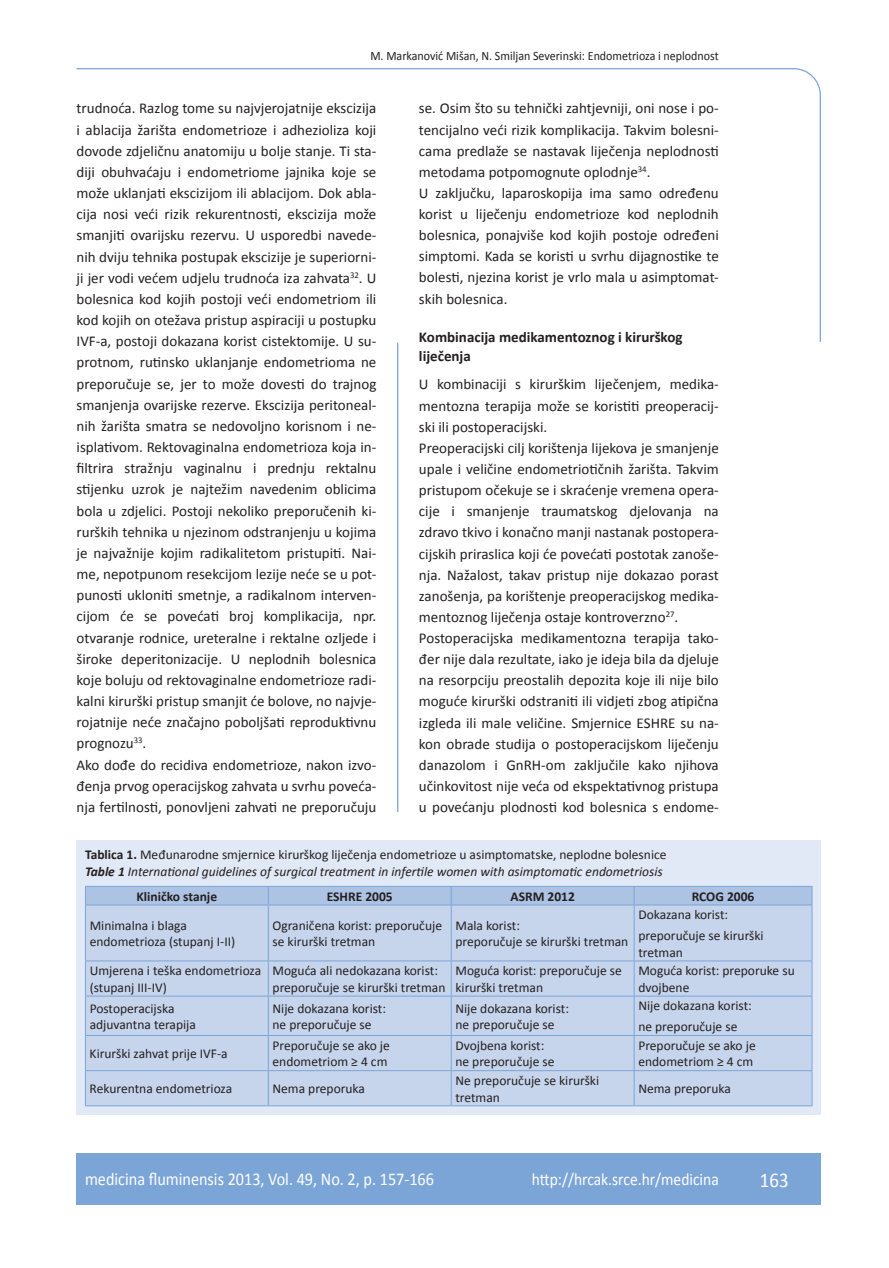
<style>
.page{position:relative;width:889px;height:1268px;background:#fff}
.page>*{position:absolute;margin:0;border:0;box-sizing:border-box;transform-origin:0 0}
.t1{font:21px "Calibri";color:#fff;scale:.9 1}
.t2{font:18px "Calibri";color:#fff;scale:.9 1}
.t3{font:17.25px "Calibri";color:#fff;scale:.9 1}
.t4{font:15px/21.1px "Calibri";color:#231f20}
.t5{font:700 15px/19.6px "Calibri";color:#231f20}
.t6{font:13.5px/16.5px "Calibri";color:#231f20}
.t7{font:italic 13.5px/16.5px "Calibri";color:#231f20}
.t8{font:700 13.5px "Calibri";color:#231f20}
.t9{font:12.75px "Calibri";color:#231f20;scale:.94 1}
.s1{font-weight:700;font-style:normal}
.s2{font-style:normal}
.s3{font-weight:700}
</style>
<div class="page">
<svg style="left:76px;top:68px;width:745px;height:275px"></svg>
<hr style="left:397px;top:342px;width:1px;height:469px;background:#7ca5d7">
<div style="left:77px;top:1152px;width:744px;height:51px;background:#7ca5d7"></div>
<div style="left:77px;top:840px;width:744px;height:274px;background:#e1e9f6"></div>
<div style="left:86px;top:905px;width:725px;height:200px;background:#c6d5ec"></div>
<hr style="left:85px;top:885px;width:183px;height:1px;background:#7ca5d7">
<hr style="left:268px;top:885px;width:183px;height:1px;background:#7ca5d7">
<hr style="left:451px;top:885px;width:183px;height:1px;background:#7ca5d7">
<hr style="left:634px;top:885px;width:178px;height:1px;background:#7ca5d7">
<div style="left:85px;top:886px;width:727px;height:18px;background:#adc3e4"></div>
<hr style="left:85px;top:904px;width:183px;height:1px;background:#7ca5d7">
<hr style="left:85px;top:905px;width:1px;height:55px;background:#7ca5d7">
<hr style="left:268px;top:904px;width:183px;height:1px;background:#7ca5d7">
<hr style="left:268px;top:905px;width:1px;height:55px;background:#7ca5d7">
<hr style="left:451px;top:904px;width:183px;height:1px;background:#7ca5d7">
<hr style="left:451px;top:905px;width:1px;height:55px;background:#7ca5d7">
<hr style="left:634px;top:904px;width:178px;height:1px;background:#7ca5d7">
<hr style="left:634px;top:905px;width:1px;height:55px;background:#7ca5d7">
<hr style="left:811px;top:905px;width:1px;height:55px;background:#7ca5d7">
<hr style="left:85px;top:960px;width:183px;height:1px;background:#7ca5d7">
<hr style="left:85px;top:961px;width:1px;height:34px;background:#7ca5d7">
<hr style="left:268px;top:960px;width:183px;height:1px;background:#7ca5d7">
<hr style="left:268px;top:961px;width:1px;height:34px;background:#7ca5d7">
<hr style="left:451px;top:960px;width:183px;height:1px;background:#7ca5d7">
<hr style="left:451px;top:961px;width:1px;height:34px;background:#7ca5d7">
<hr style="left:634px;top:960px;width:178px;height:1px;background:#7ca5d7">
<hr style="left:634px;top:961px;width:1px;height:34px;background:#7ca5d7">
<hr style="left:811px;top:961px;width:1px;height:34px;background:#7ca5d7">
<hr style="left:85px;top:995px;width:183px;height:1px;background:#7ca5d7">
<hr style="left:85px;top:996px;width:1px;height:38px;background:#7ca5d7">
<hr style="left:268px;top:995px;width:183px;height:1px;background:#7ca5d7">
<hr style="left:268px;top:996px;width:1px;height:38px;background:#7ca5d7">
<hr style="left:451px;top:995px;width:183px;height:1px;background:#7ca5d7">
<hr style="left:451px;top:996px;width:1px;height:38px;background:#7ca5d7">
<hr style="left:634px;top:995px;width:178px;height:1px;background:#7ca5d7">
<hr style="left:634px;top:996px;width:1px;height:38px;background:#7ca5d7">
<hr style="left:811px;top:996px;width:1px;height:38px;background:#7ca5d7">
<hr style="left:85px;top:1034px;width:183px;height:1px;background:#7ca5d7">
<hr style="left:85px;top:1035px;width:1px;height:35px;background:#7ca5d7">
<hr style="left:268px;top:1034px;width:183px;height:1px;background:#7ca5d7">
<hr style="left:268px;top:1035px;width:1px;height:35px;background:#7ca5d7">
<hr style="left:451px;top:1034px;width:183px;height:1px;background:#7ca5d7">
<hr style="left:451px;top:1035px;width:1px;height:35px;background:#7ca5d7">
<hr style="left:634px;top:1034px;width:178px;height:1px;background:#7ca5d7">
<hr style="left:634px;top:1035px;width:1px;height:35px;background:#7ca5d7">
<hr style="left:811px;top:1035px;width:1px;height:35px;background:#7ca5d7">
<hr style="left:85px;top:1070px;width:183px;height:1px;background:#7ca5d7">
<hr style="left:85px;top:1070px;width:1px;height:35px;background:#7ca5d7">
<hr style="left:268px;top:1070px;width:183px;height:1px;background:#7ca5d7">
<hr style="left:268px;top:1070px;width:1px;height:35px;background:#7ca5d7">
<hr style="left:451px;top:1070px;width:183px;height:1px;background:#7ca5d7">
<hr style="left:451px;top:1070px;width:1px;height:35px;background:#7ca5d7">
<hr style="left:634px;top:1070px;width:178px;height:1px;background:#7ca5d7">
<hr style="left:634px;top:1070px;width:1px;height:35px;background:#7ca5d7">
<hr style="left:811px;top:1070px;width:1px;height:35px;background:#7ca5d7">
<hr style="left:85px;top:1105px;width:183px;height:1px;background:#7ca5d7">
<hr style="left:268px;top:1105px;width:183px;height:1px;background:#7ca5d7">
<hr style="left:451px;top:1105px;width:183px;height:1px;background:#7ca5d7">
<hr style="left:634px;top:1105px;width:178px;height:1px;background:#7ca5d7">
<p class="t9" style="left:370px;top:47px;width:372px">M. Markanović Mišan, N. Smiljan Severinski: Endometrioza i neplodnost</p>
<p class="t4" style="left:77px;top:97px;width:301px">trudnoća. Razlog tome su najvjerojatnije ekscizija i ablacija žarišta endometrioze i adhezioliza koji dovode zdjeličnu anatomiju u bolje stanje. Ti sta&shy;diji obuhvaćaju i endometriome jajnika koje se može uklanjati ekscizijom ili ablacijom. Dok abla&shy;cija nosi veći rizik rekurentnosti, ekscizija može smanjiti ovarijsku rezervu. U usporedbi navede&shy;nih dviju tehnika postupak ekscizije je superiorni&shy;ji jer vodi većem udjelu trudnoća iza zahvata<sup>32</sup>. U bolesnica kod kojih postoji veći endometriom ili kod kojih on otežava pristup aspiraciji u postupku IVF-a, postoji dokazana korist cistektomije. U su&shy;protnom, rutinsko uklanjanje endometrioma ne preporučuje se, jer to može dovesti do trajnog smanjenja ovarijske rezerve. Ekscizija peritoneal&shy;nih žarišta smatra se nedovoljno korisnom i ne&shy;isplativom. Rektovaginalna endometrioza koja in&shy;filtrira stražnju vaginalnu i prednju rektalnu stijenku uzrok je najtežim navedenim oblicima bola u zdjelici. Postoji nekoliko preporučenih ki&shy;rurških tehnika u njezinom odstranjenju u kojima je najvažnije kojim radikalitetom pristupiti. Nai&shy;me, nepotpunom resekcijom lezije neće se u pot&shy;punosti ukloniti smetnje, a radikalnom interven&shy;cijom će se povećati broj komplikacija, npr. otvaranje rodnice, ureteralne i rektalne ozljede i široke deperitonizacije. U neplodnih bolesnica koje boluju od rektovaginalne endometrioze radi&shy;kalni kirurški pristup smanjit će bolove, no najvje&shy;rojatnije neće značajno poboljšati reproduktivnu prognozu<sup>33</sup>.<br>Ako dođe do recidiva endometrioze, nakon izvo&shy;đenja prvog operacijskog zahvata u svrhu poveća&shy;nja fertilnosti, ponovljeni zahvati ne preporučuju</p>
<p class="t4" style="left:419px;top:97px;width:301px">se. Osim što su tehnički zahtjevniji, oni nose i po&shy;tencijalno veći rizik komplikacija. Takvim bolesni&shy;cama predlaže se nastavak liječenja neplodnosti metodama potpomognute oplodnje<sup>34</sup>.<br>U zaključku, laparoskopija ima samo određenu korist u liječenju endometrioze kod neplodnih bolesnica, ponajviše kod kojih postoje određeni simptomi. Kada se koristi u svrhu dijagnostike te bolesti, njezina korist je vrlo mala u asimptomat&shy;skih bolesnica.</p>
<p class="t5" style="left:419px;top:326px;width:265px">Kombinacija medikamentoznog i kirurškog liječenja</p>
<p class="t4" style="left:419px;top:373px;width:301px">U kombinaciji s kirurškim liječenjem, medika&shy;mentozna terapija može se koristiti preoperacij&shy;ski ili postoperacijski.<br>Preoperacijski cilj korištenja lijekova je smanjenje upale i veličine endometriotičnih žarišta. Takvim pristupom očekuje se i skraćenje vremena opera&shy;cije i smanjenje traumatskog djelovanja na zdravo tkivo i konačno manji nastanak postopera&shy;cijskih priraslica koji će povećati postotak zanoše&shy;nja. Nažalost, takav pristup nije dokazao porast zanošenja, pa korištenje preoperacijskog medika&shy;mentoznog liječenja ostaje kontroverzno<sup>27</sup>.<br>Postoperacijska medikamentozna terapija tako&shy;đer nije dala rezultate, iako je ideja bila da djeluje na resorpciju preostalih depozita koje ili nije bilo moguće kirurški odstraniti ili vidjeti zbog atipična izgleda ili male veličine. Smjernice ESHRE su na&shy;kon obrade studija o postoperacijskom liječenju danazolom i GnRH-om zaključile kako njihova učinkovitost nije veća od ekspektativnog pristupa u povećanju plodnosti kod bolesnica s endome-</p>
<p class="t7" style="left:85px;top:845px;width:583px"><span class="s1">Tablica 1.</span> <span class="s2">Međunarodne smjernice kirurškog liječenja endometrioze u asimptomatske, neplodne bolesnice<br></span><span class="s3">Table 1</span> International guidelines of surgical treatment in infertile women with asimptomatic endometriosis</p>
<p class="t8" style="left:137px;top:887px;width:82px">Kliničko stanje</p>
<p class="t8" style="left:327px;top:887px;width:67px">ESHRE 2005</p>
<p class="t8" style="left:510px;top:887px;width:66px">ASRM 2012</p>
<p class="t8" style="left:691px;top:887px;width:64px">RCOG 2006</p>
<p class="t6" style="left:90px;top:916px;width:147px">Minimalna i blaga endometrioza (stupanj I-II)</p>
<p class="t6" style="left:272px;top:916px;width:171px">Ograničena korist: preporučuje se kirurški tretman</p>
<p class="t6" style="left:455px;top:916px;width:174px">Mala korist:<br>preporučuje se kirurški tretman</p>
<p class="t6" style="left:638px;top:903px;width:127px;line-height:20.7px">Dokazana korist: preporučuje se kirurški</p>
<p class="t6" style="left:638px;top:943px;width:46px">tretman</p>
<p class="t6" style="left:90px;top:961px;width:173px">Umjerena i teška endometrioza (stupanj III-IV)</p>
<p class="t6" style="left:272px;top:961px;width:174px">Moguća ali nedokazana korist: preporučuje se kirurški tretman</p>
<p class="t6" style="left:455px;top:961px;width:168px">Moguća korist: preporučuje se kirurški tretman</p>
<p class="t6" style="left:638px;top:961px;width:158px">Moguća korist: preporuke su dvojbene</p>
<p class="t6" style="left:90px;top:999px;width:108px">Postoperacijska adjuvantna terapija</p>
<p class="t6" style="left:272px;top:999px;width:115px">Nije dokazana korist: ne preporučuje se</p>
<p class="t6" style="left:455px;top:999px;width:115px">Nije dokazana korist: ne preporučuje se</p>
<p class="t6" style="left:638px;top:994px;width:115px;line-height:20.7px">Nije dokazana korist: ne preporučuje se</p>
<p class="t6" style="left:90px;top:1044px;width:139px">Kirurški zahvat prije IVF-a</p>
<p class="t6" style="left:272px;top:1036px;width:119px">Preporučuje se ako je endometriom ≥ 4 cm</p>
<p class="t6" style="left:455px;top:1036px;width:101px">Dvojbena korist: ne preporučuje se</p>
<p class="t6" style="left:638px;top:1036px;width:119px">Preporučuje se ako je endometriom ≥ 4 cm</p>
<p class="t6" style="left:90px;top:1079px;width:144px">Rekurentna endometrioza</p>
<p class="t6" style="left:272px;top:1079px;width:94px">Nema preporuka</p>
<p class="t6" style="left:455px;top:1071px;width:145px">Ne preporučuje se kirurški tretman</p>
<p class="t6" style="left:638px;top:1079px;width:94px">Nema preporuka</p>
<p class="t2" style="left:85px;top:1167px;width:389px">medicina fluminensis 2013, Vol. 49, No. 2, p. 157-166</p>
<p class="t3" style="left:532px;top:1168px;width:209px">http://hrcak.srce.hr/medicina</p>
<h1 class="t1" style="left:760px;top:1166px;width:33px">163</h1>
</div>
